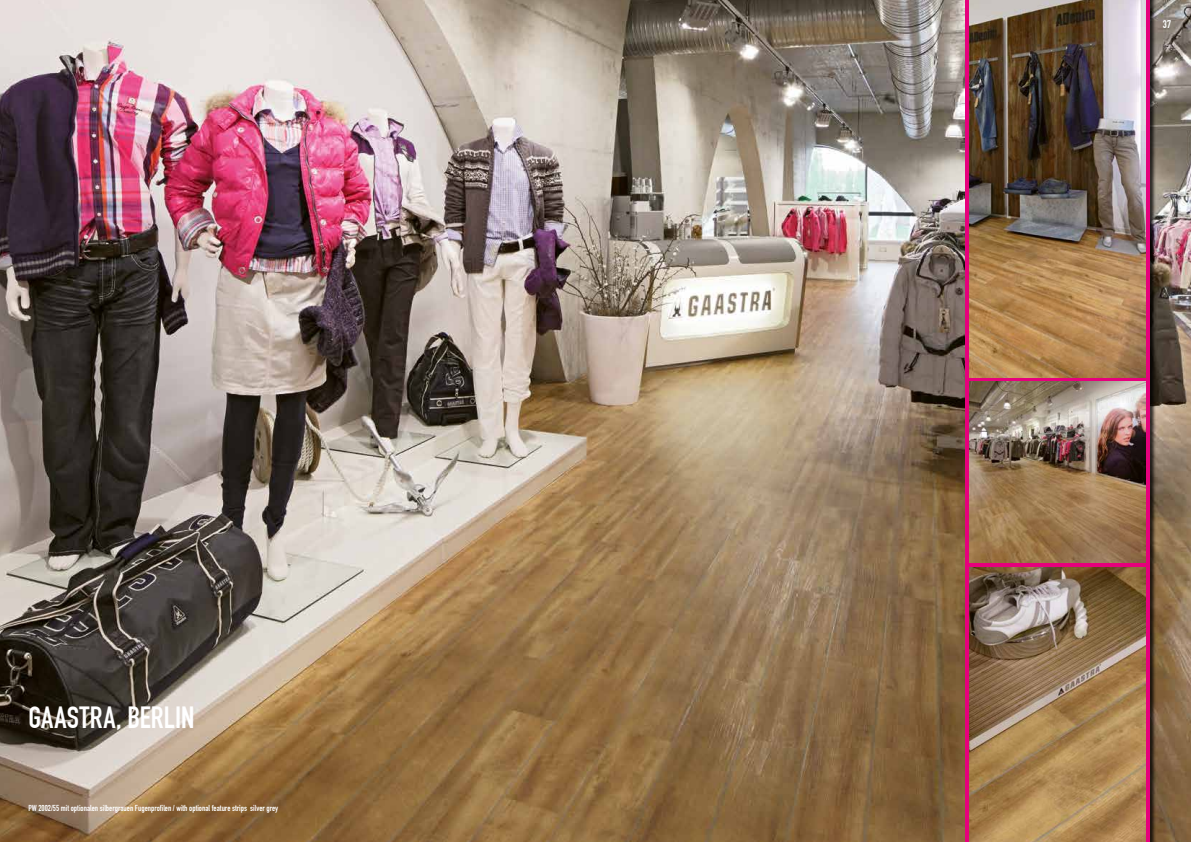
<style>
.page{position:relative;width:1191px;height:842px;background:#fff}
.page>*{position:absolute;margin:0;border:0;box-sizing:border-box;transform-origin:0 0}
.t1{font:30px "DIN Engschrift";color:#fff}
.t2{font:11px "DIN Engschrift";color:#fff}
.t3{font:8.5px "DIN Engschrift";color:#fff}
</style>
<div class="page">
<img style="left:0;top:0;width:1191px;height:842px">
<div style="left:966px;top:0;width:190px;height:842px;background:#000;opacity:.75"></div>
<svg style="left:965px;top:0;width:184px;height:842px;background:#d8207a"></svg>
<img style="left:969px;top:0;width:176px;height:377px">
<img style="left:969px;top:567px;width:176px;height:275px">
<img style="left:969px;top:381px;width:176px;height:182px">
<h1 class="t1" style="left:28px;top:700px;width:40px">GAastra</h1>
<h1 class="t1" style="left:116px;top:700px;width:35px">, Berlin</h1>
<p class="t3" style="left:28px;top:803px;width:251px">PW 2002/55 mit optionalen silbergrauen Fugenprofilen / with optional feature strips silver grey</p>
<p class="t2" style="left:1162px;top:18px;width:10px">37</p>
</div>
